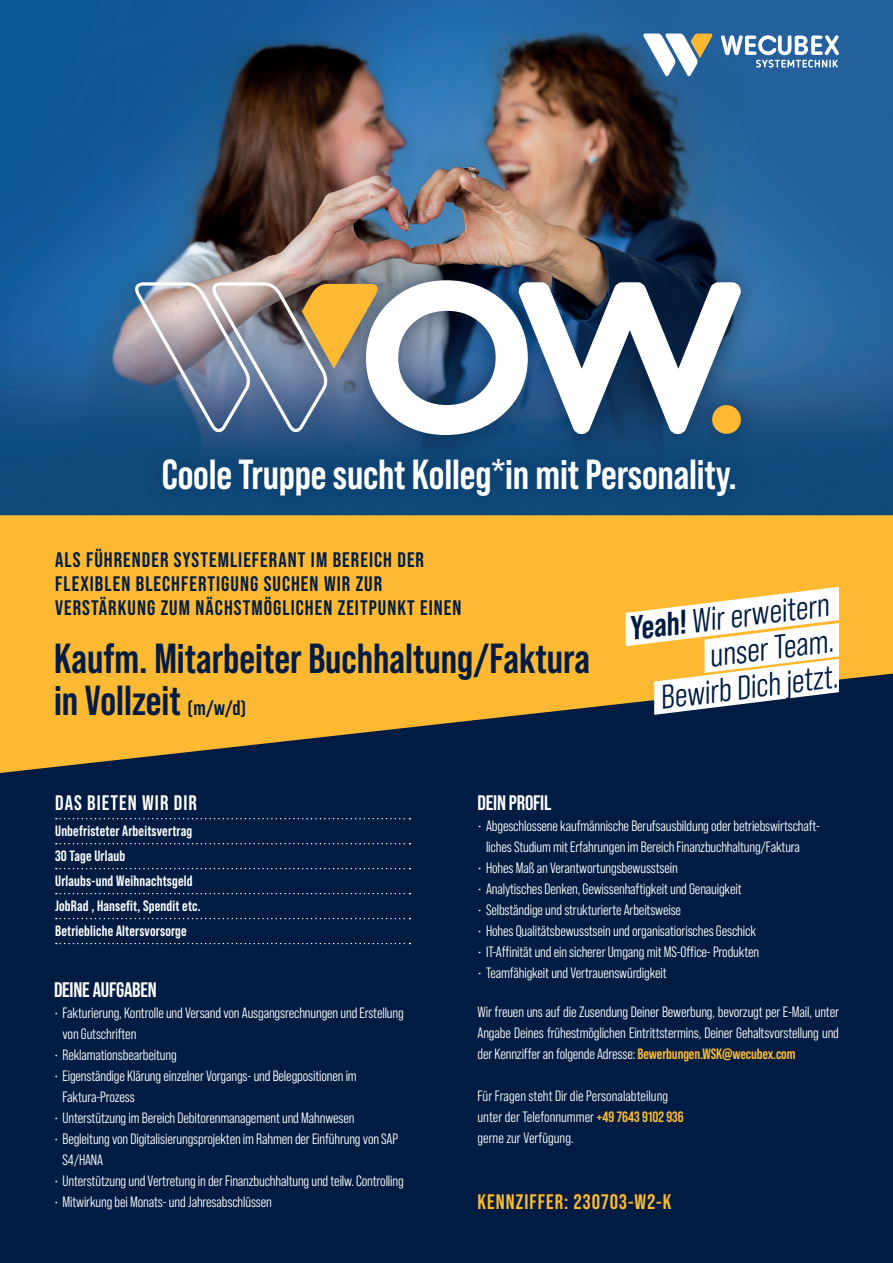
<style>
.page{position:relative;width:893px;height:1263px;background:#fff}
.page>*{position:absolute;margin:0;border:0;box-sizing:border-box;transform-origin:0 0}
.t1{font:700 42px "Bebas Neue Pro";color:#001c42}
.t2{font:700 42px "Bebas Neue Pro";letter-spacing:-.005em;color:#fff}
.t3{font:33.75px "Bebas Neue Pro Middle";color:#001c42}
.t4{font:700 21px/24px "Bebas Neue Pro";letter-spacing:.05em;color:#001c42}
.t5{font:700 21px "Bebas Neue Pro";letter-spacing:-.01em;color:#fff}
.t6{font:700 21px "Bebas Neue Pro";letter-spacing:.05em;color:#fdb931}
.t7{font:700 21px "Bebas Neue Pro";letter-spacing:.05em;color:#fff}
.t8{font:15px/21px "Bebas Neue Pro Middle";letter-spacing:-.01em;color:#fff}
.t9{font:700 15px "Bebas Neue Pro";letter-spacing:.01em;color:#fff}
.s1{font-size:21px}
.s2{font-family:"Bebas Neue Pro";font-weight:700}
.s3{font-family:"Bebas Neue Pro";font-weight:700;color:#fdb931}
</style>
<div class="page">
<img style="left:0;top:0;width:893px;height:515px">
<div style="left:0;top:569px;width:893px;height:694px;background:#001c42"></div>
<svg style="left:0;top:515px;width:893px;height:258px;fill:#fdb931"></svg>
<svg style="left:642px;top:34px;width:72px;height:43px"></svg>
<svg style="left:721px;top:35px;width:118px;height:33px"></svg>
<div style="left:112px;top:256px;width:652px;height:203px;background:#001c42;opacity:.6"></div>
<svg style="left:132px;top:281px;width:228px;height:154px;background:#848992"></svg>
<svg style="left:360px;top:274px;width:391px;height:166px"></svg>
<div style="left:712px;top:405px;width:29px;height:29px;background:#fdb931;border-radius:50%"></div>
<div style="left:143px;top:440px;width:610px;height:76px;background:#0e4677"></div>
<svg style="left:56px;top:818px;width:354px;height:1px"></svg>
<svg style="left:56px;top:843px;width:354px;height:1px"></svg>
<svg style="left:56px;top:868px;width:354px;height:1px"></svg>
<svg style="left:56px;top:893px;width:354px;height:1px"></svg>
<svg style="left:56px;top:918px;width:354px;height:1px"></svg>
<svg style="left:56px;top:943px;width:354px;height:1px"></svg>
<svg style="left:626px;top:587px;width:213px;height:128px;background:#e7d7b7"></svg>
<p class="t2" style="left:162px;top:451px;width:576px">Coole Truppe sucht Kolleg<sup>*</sup>in mit Personality.</p>
<p class="t4" style="left:55px;top:548px;width:408px">ALS FÜHRENDER SYSTEMLIEFERANT IM BEREICH DER<br>FLEXIBLEN BLECHFERTIGUNG SUCHEN WIR ZUR<br>VERSTÄRKUNG ZUM NÄCHSTMÖGLICHEN ZEITPUNKT EINEN</p>
<p class="t1" style="left:54px;top:635px;width:537px">Kaufm. Mitarbeiter Buchhaltung/Faktura</p>
<p class="t1" style="left:54px;top:677px;width:194px">in Vollzeit <span class="s1">(m/w/d)</span></p>
<p class="t3" style="left:627px;top:610px;width:203px;rotate:-7deg"><span class="s2">Yeah!</span> Wir erweitern</p>
<p class="t3" style="left:707px;top:636px;width:126px;rotate:-7deg">unser Team.</p>
<p class="t3" style="left:658px;top:679px;width:180px;rotate:-7deg">Bewirb Dich jetzt.</p>
<p class="t7" style="left:55px;top:791px;width:143px">DAS BIETEN WIR DIR</p>
<p class="t9" style="left:55px;top:822px;width:139px">Unbefristeter Arbeitsvertrag</p>
<p class="t9" style="left:55px;top:847px;width:72px">30 Tage Urlaub</p>
<p class="t9" style="left:55px;top:872px;width:139px">Urlaubs-und Weihnachtsgeld</p>
<p class="t9" style="left:55px;top:897px;width:147px">JobRad , Hansefit, Spendit etc.</p>
<p class="t9" style="left:55px;top:922px;width:133px">Betriebliche Altersvorsorge</p>
<p class="t5" style="left:54px;top:978px;width:104px">DEINE AUFGABEN</p>
<p class="t8" style="left:63px;top:1002px;width:343px;text-indent:-9px">• Fakturierung, Kontrolle und Versand von Ausgangsrechnungen und Erstellung von Gutschriften</p>
<p class="t8" style="left:54px;top:1044px;width:124px">• Reklamationsbearbeitung</p>
<p class="t8" style="left:63px;top:1065px;width:296px;text-indent:-9px">• Eigenständige Klärung einzelner Vorgangs- und Belegpositionen im<br>Faktura-Prozess</p>
<p class="t8" style="left:54px;top:1107px;width:302px">• Unterstützung im Bereich Debitorenmanagement und Mahnwesen</p>
<p class="t8" style="left:63px;top:1128px;width:337px;text-indent:-9px">• Begleitung von Digitalisierungsprojekten im Rahmen der Einführung von SAP<br>S4/HANA</p>
<p class="t8" style="left:54px;top:1170px;width:351px">• Unterstützung und Vertretung in der Finanzbuchhaltung und teilw. Controlling</p>
<p class="t8" style="left:54px;top:1191px;width:219px">• Mitwirkung bei Monats- und Jahresabschlüssen</p>
<p class="t5" style="left:477px;top:791px;width:75px">DEIN PROFIL</p>
<p class="t8" style="left:486px;top:815px;width:336px;text-indent:-9px">• Abgeschlossene kaufmännische Berufsausbildung oder betriebswirtschaft&shy;liches Studium mit Erfahrungen im Bereich Finanzbuchhaltung/Faktura</p>
<p class="t8" style="left:477px;top:857px;width:202px">• Hohes Maß an Verantwortungsbewusstsein</p>
<p class="t8" style="left:477px;top:878px;width:266px">• Analytisches Denken, Gewissenhaftigkeit und Genauigkeit</p>
<p class="t8" style="left:477px;top:899px;width:205px">• Selbständige und strukturierte Arbeitsweise</p>
<p class="t8" style="left:477px;top:920px;width:280px">• Hohes Qualitätsbewusstsein und organisatiorisches Geschick</p>
<p class="t8" style="left:477px;top:941px;width:283px">• IT-Affinität und ein sicherer Umgang mit MS-Office- Produkten</p>
<p class="t8" style="left:477px;top:962px;width:191px">• Teamfähigkeit und Vertrauenswürdigkeit</p>
<p class="t8" style="left:477px;top:1001px;width:363px;text-align:justify">Wir freuen uns auf die Zusendung Deiner Bewerbung, bevorzugt per E-Mail, unter Angabe Deines frühestmöglichen Eintrittstermins, Deiner Gehaltsvorstellung und der Kennziffer an folgende Adresse: <span class="s3">Bewerbungen.WSK@wecubex.com</span></p>
<p class="t8" style="left:477px;top:1085px;width:192px">Für Fragen steht Dir die Personalabteilung</p>
<p class="t8" style="left:477px;top:1106px;width:208px">unter der Telefonnummer <span class="s3">+49 7643 9102 936</span></p>
<p class="t8" style="left:477px;top:1127px;width:98px">gerne zur Verfügung.</p>
<p class="t6" style="left:477px;top:1190px;width:196px">KENNZIFFER: 230703-W2-K</p>
</div>
